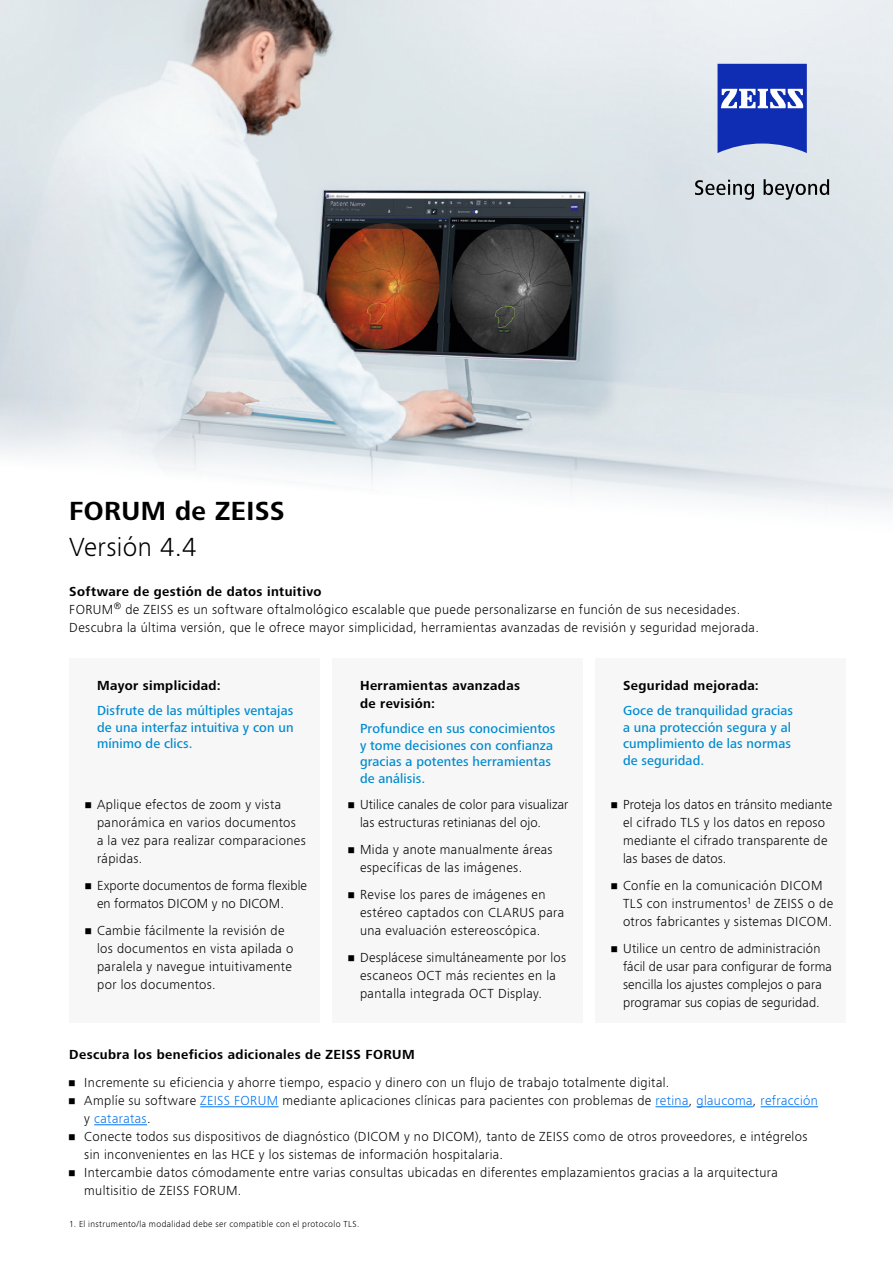
<style>
.page{position:relative;width:893px;height:1263px;background:#fff}
.page>*{position:absolute;margin:0;border:0;box-sizing:border-box;transform-origin:0 0}
.t1{font:700 27px "ZEISS Frutiger Next W1 G";letter-spacing:.015em;color:#000}
.t2{font:300 27px "ZEISS Frutiger Next W1 G";letter-spacing:.015em;color:#000}
.t3{font:300 13.5px/18px "ZEISS Frutiger Next W1 G";letter-spacing:.025em;color:#000}
.t4{font:500 13.5px/16.5px "ZEISS Frutiger Next W1 G";letter-spacing:.01em;color:#008bd0}
.t5{font:300 13.5px/18px "ZEISS Frutiger Next W1 G";letter-spacing:.005em;color:#000}
.t6{font:700 13.5px/18px "ZEISS Frutiger Next W1 G";letter-spacing:.03em;color:#000}
.t7{font:300 9px "ZEISS Frutiger Next W1 G";letter-spacing:.045em;color:#000}
.s1{font-weight:700}
.s2{color:#0072ef}
</style>
<div class="page">
<img style="left:0;top:0;width:893px;height:511px">
<hr style="left:200px;top:1106px;width:79px;height:1px;background:#0072ef">
<hr style="left:655px;top:1106px;width:34px;height:1px;background:#0072ef">
<hr style="left:697px;top:1106px;width:56px;height:1px;background:#0072ef">
<hr style="left:761px;top:1106px;width:57px;height:1px;background:#0072ef">
<hr style="left:94px;top:1124px;width:53px;height:1px;background:#0072ef">
<div style="left:69px;top:658px;width:251px;height:365px;background:#f7f7f7"></div>
<div style="left:332px;top:658px;width:251px;height:365px;background:#f7f7f7"></div>
<div style="left:595px;top:658px;width:251px;height:365px;background:#f7f7f7"></div>
<svg style="left:717px;top:64px;width:90px;height:89px;background:#3d55c0"></svg>
<svg style="left:695px;top:180px;width:59px;height:20px"></svg>
<svg style="left:764px;top:179px;width:65px;height:21px"></svg>
<h1 class="t1" style="left:69px;top:492px;width:217px">FORUM de ZEISS</h1>
<h1 class="t2" style="left:69px;top:528px;width:129px">Versión 4.4</h1>
<p class="t3" style="left:69px;top:581px;width:691px"><span class="s1">Software de gestión de datos intuitivo<br></span>FORUM<sup>®</sup> de ZEISS es un software oftalmológico escalable que puede personalizarse en función de sus necesidades.<br>Descubra la última versión, que le ofrece mayor simplicidad, herramientas avanzadas de revisión y seguridad mejorada.</p>
<p class="t6" style="left:97px;top:676px;width:125px">Mayor simplicidad:</p>
<p class="t4" style="left:97px;top:702px;width:198px;text-align:justify">Disfrute de las múltiples ventajas de una interfaz intuitiva y con un mínimo de clics.</p>
<p class="t3" style="left:97px;top:795px;width:210px;text-indent:-11px">• Aplique efectos de zoom y vista panorámica en varios documentos<br>a la vez para realizar comparaciones rápidas.</p>
<p class="t5" style="left:97px;top:876px;width:211px;text-indent:-11px">• Exporte documentos de forma flexible en formatos DICOM y no DICOM.</p>
<p class="t3" style="left:97px;top:921px;width:198px;text-indent:-11px">• Cambie fácilmente la revisión de los documentos en vista apilada o paralela y navegue intuitivamente por los documentos.</p>
<p class="t6" style="left:360px;top:676px;width:162px">Herramientas avanzadas de revisión:</p>
<p class="t4" style="left:360px;top:720px;width:197px">Profundice en sus conocimientos y tome decisiones con confianza gracias a potentes herramientas de análisis.</p>
<p class="t5" style="left:360px;top:795px;width:210px;text-indent:-11px">• Utilice canales de color para visualizar las estructuras retinianas del ojo.</p>
<p class="t3" style="left:360px;top:840px;width:194px;text-indent:-11px">• Mida y anote manualmente áreas específicas de las imágenes.</p>
<p class="t3" style="left:360px;top:885px;width:206px;text-indent:-11px">• Revise los pares de imágenes en estéreo captados con CLARUS para una evaluación estereoscópica.</p>
<p class="t3" style="left:360px;top:948px;width:208px;text-indent:-11px">• Desplácese simultáneamente por los escaneos OCT más recientes en la pantalla integrada OCT Display.</p>
<p class="t6" style="left:623px;top:676px;width:137px">Seguridad mejorada:</p>
<p class="t4" style="left:623px;top:702px;width:172px">Goce de tranquilidad gracias a una protección segura y al cumplimiento de las normas de seguridad.</p>
<p class="t3" style="left:623px;top:795px;width:211px;text-indent:-11px">• Proteja los datos en tránsito mediante el cifrado TLS y los datos en reposo mediante el cifrado transparente de las bases de datos.</p>
<p class="t3" style="left:623px;top:876px;width:212px;text-indent:-11px">• Confíe en la comunicación DICOM<br>TLS con instrumentos<sup>1</sup> de ZEISS o de otros fabricantes y sistemas DICOM.</p>
<p class="t3" style="left:623px;top:939px;width:210px;text-indent:-11px">• Utilice un centro de administración fácil de usar para configurar de forma sencilla los ajustes complejos o para programar sus copias de seguridad.</p>
<p class="t6" style="left:69px;top:1045px;width:347px">Descubra los beneficios adicionales de ZEISS FORUM</p>
<p class="t3" style="left:69px;top:1073px;width:602px">• Incremente su eficiencia y ahorre tiempo, espacio y dinero con un flujo de trabajo totalmente digital.</p>
<p class="t3" style="left:84px;top:1091px;width:735px;text-indent:-15px">• Amplíe su software <span class="s2">ZEISS FORUM</span> mediante aplicaciones clínicas para pacientes con problemas de <span class="s2">retina</span>, <span class="s2">glaucoma</span>, <span class="s2">refracción </span>y <span class="s2">cataratas</span>.</p>
<p class="t3" style="left:84px;top:1127px;width:725px;text-indent:-15px">• Conecte todos sus dispositivos de diagnóstico (DICOM y no DICOM), tanto de ZEISS como de otros proveedores, e intégrelos sin inconvenientes en las HCE y los sistemas de información hospitalaria.</p>
<p class="t3" style="left:84px;top:1163px;width:695px;text-indent:-15px">• Intercambie datos cómodamente entre varias consultas ubicadas en diferentes emplazamientos gracias a la arquitectura multisitio de ZEISS FORUM.</p>
<p class="t7" style="left:69px;top:1218px;width:292px">1. El instrumento/la modalidad debe ser compatible con el protocolo TLS.</p>
</div>
